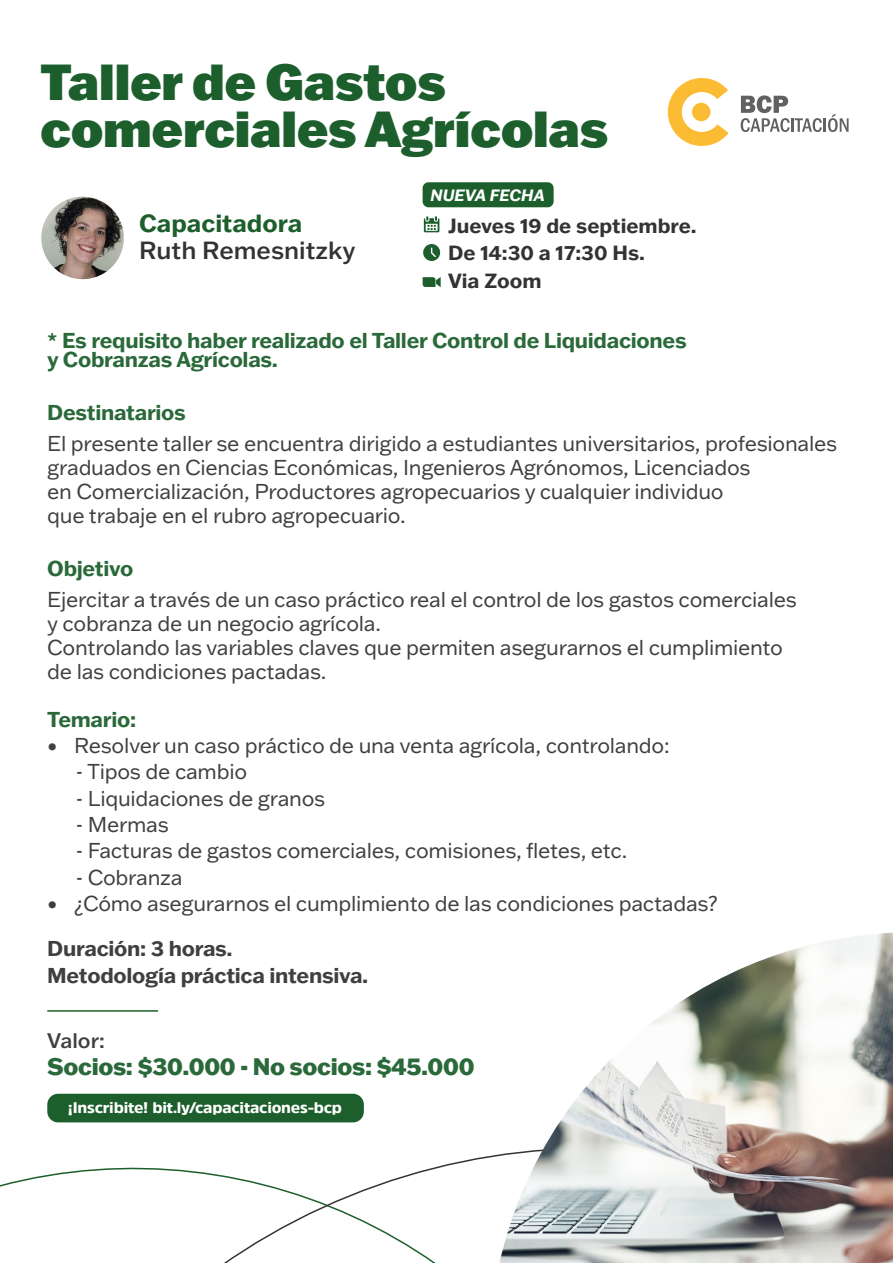
<style>
.page{position:relative;width:893px;height:1263px;background:#fff}
.page>*{position:absolute;margin:0;border:0;box-sizing:border-box;transform-origin:0 0}
.t1{font:900 49.5px/47.4px "Franklin Gothic ATF";color:#1c5f2c}
.t2{font:500 24.3px "Franklin Gothic ATF";color:#333}
.t3{font:700 24.3px "Franklin Gothic ATF";color:#1c5f2c}
.t4{font:800 23.4px "Franklin Gothic ATF";letter-spacing:-.015em;color:#1c5f2c}
.t5{font:21.15px/24px "Franklin Gothic ATF";letter-spacing:-.015em;color:#333}
.t6{font:700 21.15px/19.4px "Franklin Gothic ATF";letter-spacing:-.015em;color:#1c5f2c}
.t7{font:700 21.15px/26.4px "Franklin Gothic ATF";letter-spacing:-.015em;color:#333}
.t8{font:500 20.7px "Franklin Gothic ATF";color:#333}
.t9{font:700 20.1px/27.9px "Franklin Gothic ATF";color:#333}
.t10{font:italic 700 16.05px "Franklin Gothic ATF";color:#fff}
.t11{font:900 15.3px "Amsi Pro";letter-spacing:-.015em;color:#fff;scale:1.04 1}
</style>
<div class="page">
<svg style="left:33px;top:1093px;width:466px;height:170px"></svg>
<img style="left:499px;top:933px;width:394px;height:330px">
<img style="left:41px;top:196px;width:84px;height:84px;border-radius:42px">
<svg style="left:741px;top:95px;width:108px;height:37px"></svg>
<svg style="left:668px;top:78px;width:61px;height:68px"></svg>
<div style="left:692px;top:103px;width:18px;height:18px;background:#fbbc33;border-radius:50%"></div>
<div style="left:47px;top:1094px;width:317px;height:28px;background:#1c5f2c;border-radius:11px"></div>
<hr style="left:47px;top:1010px;width:111px;height:2px;background:#1c5f2c">
<svg style="left:423px;top:244px;width:17px;height:17px"></svg>
<svg style="left:424px;top:216px;width:15px;height:16px"></svg>
<svg style="left:423px;top:277px;width:18px;height:10px"></svg>
<div style="left:423px;top:182px;width:131px;height:25px;background:#1c5f2c;border-radius:6px"></div>
<h1 class="t1" style="left:41px;top:57px;width:569px">Taller de Gastos comerciales Agrícolas</h1>
<p class="t3" style="left:139px;top:207px;width:165px">Capacitadora</p>
<p class="t2" style="left:139px;top:234px;width:218px">Ruth Remesnitzky</p>
<p class="t10" style="left:430px;top:184px;width:116px">NUEVA FECHA</p>
<p class="t9" style="left:448px;top:211px;width:250px">Jueves 19 de septiembre.<br>De 14:30 a 17:30 Hs.<br>Via Zoom</p>
<p class="t6" style="left:47px;top:330px;width:641px">* Es requisito haber realizado el Taller Control de Liquidaciones y Cobranzas Agrícolas.</p>
<p class="t6" style="left:47px;top:402px;width:140px">Destinatarios</p>
<p class="t5" style="left:47px;top:431px;width:791px">El presente taller se encuentra dirigido a estudiantes universitarios, profesionales graduados en Ciencias Económicas, Ingenieros Agrónomos, Licenciados<br>en Comercialización, Productores agropecuarios y cualquier individuo<br>que trabaje en el rubro agropecuario.</p>
<p class="t6" style="left:47px;top:558px;width:88px">Objetivo</p>
<p class="t5" style="left:47px;top:586px;width:751px">Ejercitar a través de un caso práctico real el control de los gastos comerciales y cobranza de un negocio agrícola.<br>Controlando las variables claves que permiten asegurarnos el cumplimiento de las condiciones pactadas.</p>
<p class="t6" style="left:47px;top:709px;width:90px">Temario:</p>
<p class="t5" style="left:47px;top:733px;width:624px">• Resolver un caso práctico de una venta agrícola, controlando:</p>
<p class="t5" style="left:76px;top:759px;width:173px">- Tipos de cambio</p>
<p class="t5" style="left:76px;top:785px;width:251px">- Liquidaciones de granos</p>
<p class="t5" style="left:76px;top:812px;width:94px">- Mermas</p>
<p class="t5" style="left:76px;top:838px;width:553px">- Facturas de gastos comerciales, comisiones, fletes, etc.</p>
<p class="t5" style="left:76px;top:864px;width:108px">- Cobranza</p>
<p class="t5" style="left:47px;top:891px;width:672px">• ¿Cómo asegurarnos el cumplimiento de las condiciones pactadas?</p>
<p class="t7" style="left:47px;top:935px;width:323px">Duración: 3 horas.<br>Metodología práctica intensiva.</p>
<p class="t8" style="left:47px;top:1027px;width:59px">Valor:</p>
<p class="t4" style="left:47px;top:1050px;width:429px">Socios: $30.000 - No socios: $45.000</p>
<p class="t11" style="left:68px;top:1097px;width:265px">¡Inscribite! bit.ly/capacitaciones-bcp</p>
</div>
